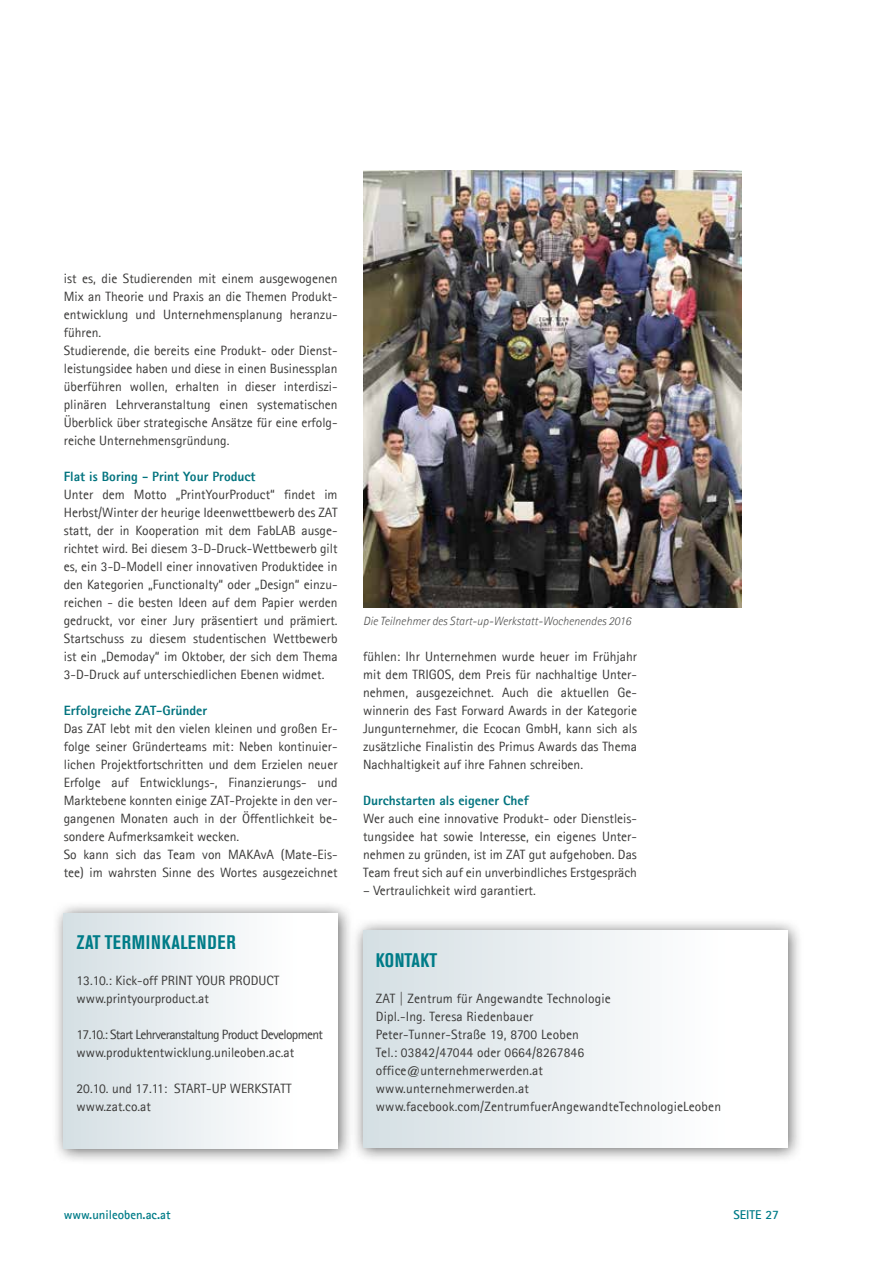
<style>
.page{position:relative;width:893px;height:1263px;background:#fff}
.page>*{position:absolute;margin:0;border:0;box-sizing:border-box;transform-origin:0 0}
.t1{font:700 condensed 19.5px "Akzidenz Grotesk BE";letter-spacing:.035em;color:#007c88}
.t2{font:700 condensed 19.5px "Akzidenz Grotesk BE";color:#007c88}
.t3{font:13.5px/18px "Agfa Rotis Sans Serif";color:#3a3938}
.t4{font:13.5px/18px "Agfa Rotis Sans Serif";letter-spacing:-.05em;color:#3a3938}
.t5{font:800 13.5px "Agfa Rotis Sans Serif";color:#00737e}
.t6{font:700 12.75px "Agfa Rotis Sans Serif";color:#007c88}
.t7{font:italic 300 12px "Agfa Rotis Sans Serif";color:#50504f}
</style>
<div class="page">
<div style="left:52px;top:901px;width:302px;height:263px;background:#000;opacity:.6"></div>
<div style="left:64px;top:913px;width:274px;height:235px;background:linear-gradient(to right,#d6e0e4,#fff)"></div>
<img style="left:363px;top:170px;width:378px;height:437px">
<div style="left:351px;top:918px;width:453px;height:246px;background:#000;opacity:.6"></div>
<div style="left:363px;top:930px;width:424px;height:217px;background:linear-gradient(to right,#d6e0e4,#fff)"></div>
<p class="t3" style="left:64px;top:269px;width:275px">ist es, die Studierenden mit einem ausgewogenen Mix an Theorie und Praxis an die Themen Produkt&shy;entwicklung und Unternehmensplanung heranzu&shy;führen.<br>Studierende, die bereits eine Produkt- oder Dienst&shy;leistungsidee haben und diese in einen Businessplan überführen wollen, erhalten in dieser interdiszi&shy;plinären Lehrveranstaltung einen systematischen Überblick über strategische Ansätze für eine erfolg&shy;reiche Unternehmensgründung.</p>
<p class="t5" style="left:64px;top:468px;width:193px">Flat is Boring - Print Your Product</p>
<p class="t3" style="left:64px;top:485px;width:275px;text-align:justify">Unter dem Motto „PrintYourProduct“ findet im Herbst/Winter der heurige Ideenwettbewerb des ZAT statt, der in Kooperation mit dem FabLAB ausge&shy;richtet wird. Bei diesem 3-D-Druck-Wettbewerb gilt es, ein 3-D-Modell einer innovativen Produktidee in den Kategorien „Functionalty“ oder „Design“ einzu&shy;reichen - die besten Ideen auf dem Papier werden gedruckt, vor einer Jury präsentiert und prämiert.<br>Startschuss zu diesem studentischen Wettbewerb ist ein „Demoday“ im Oktober, der sich dem Thema 3-D-Druck auf unterschiedlichen Ebenen widmet.</p>
<p class="t5" style="left:64px;top:702px;width:145px">Erfolgreiche ZAT-Gründer</p>
<p class="t3" style="left:64px;top:719px;width:275px">Das ZAT lebt mit den vielen kleinen und großen Er&shy;folge seiner Gründerteams mit: Neben kontinuier&shy;lichen Projektfortschritten und dem Erzielen neuer Erfolge auf Entwicklungs-, Finanzierungs- und Marktebene konnten einige ZAT-Projekte in den ver&shy;gangenen Monaten auch in der Öffentlichkeit be&shy;sondere Aufmerksamkeit wecken.<br>So kann sich das Team von MAKAvA (Mate-Eis&shy;tee) im wahrsten Sinne des Wortes ausgezeichnet</p>
<h1 class="t1" style="left:77px;top:931px;width:161px">ZAT TERMINKALENDER</h1>
<p class="t3" style="left:77px;top:971px;width:204px">13.10.: Kick-off PRINT YOUR PRODUCT www.printyourproduct.at</p>
<p class="t4" style="left:77px;top:1025px;width:248px">17.10.: Start Lehrveranstaltung Product Development www.produktentwicklung.unileoben.ac.at</p>
<p class="t3" style="left:77px;top:1079px;width:216px">20.10. und 17.11: START-UP WERKSTATT www.zat.co.at</p>
<p class="t7" style="left:363px;top:614px;width:269px">Die Teilnehmer des Start-up-Werkstatt-Wochenendes 2016</p>
<p class="t3" style="left:363px;top:647px;width:275px;text-align:justify">fühlen: Ihr Unternehmen wurde heuer im Frühjahr mit dem TRIGOS, dem Preis für nachhaltige Unter&shy;nehmen, ausgezeichnet. Auch die aktuellen Ge&shy;winnerin des Fast Forward Awards in der Kategorie Jungunternehmer, die Ecocan GmbH, kann sich als zusätzliche Finalistin des Primus Awards das Thema Nachhaltigkeit auf ihre Fahnen schreiben.</p>
<p class="t5" style="left:363px;top:792px;width:167px">Durchstarten als eigener Chef</p>
<p class="t3" style="left:363px;top:809px;width:275px;text-align:justify">Wer auch eine innovative Produkt- oder Dienstleis&shy;tungsidee hat sowie Interesse, ein eigenes Unter&shy;nehmen zu gründen, ist im ZAT gut aufgehoben. Das Team freut sich auf ein unverbindliches Erstgespräch</p>
<p class="t3" style="left:363px;top:881px;width:174px">– Vertraulichkeit wird garantiert.</p>
<h1 class="t2" style="left:376px;top:949px;width:63px">KONTAKT</h1>
<p class="t3" style="left:376px;top:989px;width:347px">ZAT | Zentrum für Angewandte Technologie<br>Dipl.-Ing. Teresa Riedenbauer<br>Peter-Tunner-Straße 19, 8700 Leoben<br>Tel.: 03842/47044 oder 0664/8267846 office@unternehmerwerden.at<br>www.unternehmerwerden.at www.facebook.com/ZentrumfuerAngewandteTechnologieLeoben</p>
<p class="t6" style="left:64px;top:1207px;width:108px">www.unileoben.ac.at</p>
<p class="t6" style="left:733px;top:1207px;width:47px">SEITE 27</p>
</div>
